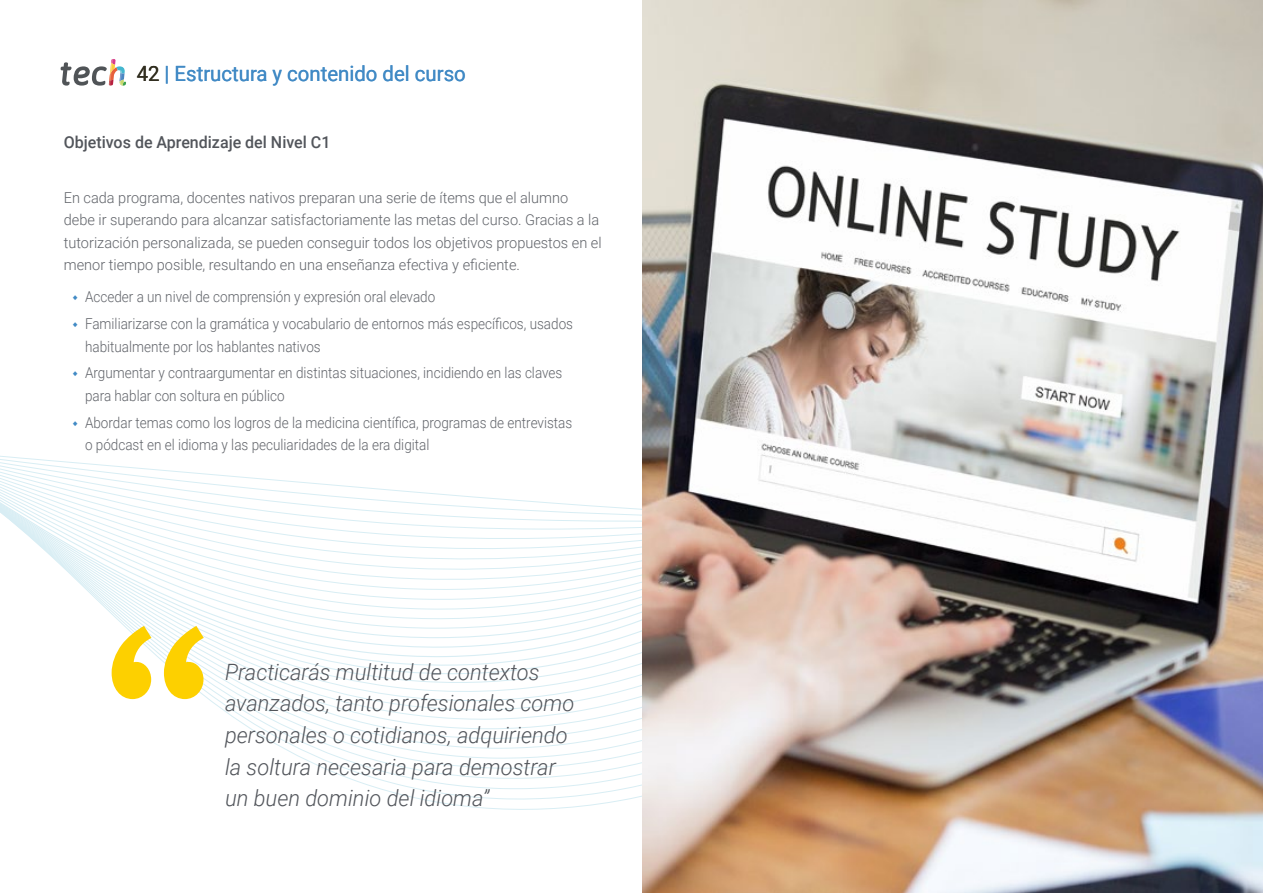
<style>
.page{position:relative;width:1263px;height:893px;background:#fff}
.page>*{position:absolute;margin:0;border:0;box-sizing:border-box;transform-origin:0 0}
.t1{font:italic 300 22.5px/31.5px "Roboto";color:#52555b}
.t2{font:21px "Roboto";color:#418ac5}
.t3{font:500 16.5px "Roboto";color:#52555b}
.t4{font:300 15px/26.7px "Roboto";color:#61646a;scale:.9 1}
.t5{font:300 15px/22.5px "Roboto";color:#61646a}
.s1{color:#312e20}
</style>
<div class="page">
<svg style="left:0;top:456px;width:642px;height:354px"></svg>
<svg style="left:61px;top:59px;width:65px;height:27px"></svg>
<svg style="left:112px;top:626px;width:92px;height:73px"></svg>
<img style="left:642px;top:0;width:621px;height:893px">
<h2 class="t2" style="left:137px;top:59px;width:331px"><span class="s1">42</span> | Estructura y contenido del curso</h2>
<p class="t3" style="left:64px;top:131px;width:268px">Objetivos de Aprendizaje del Nivel C1</p>
<p class="t5" style="left:64px;top:185px;width:539px">En cada programa, docentes nativos preparan una serie de ítems que el alumno debe ir superando para alcanzar satisfactoriamente las metas del curso. Gracias a la tutorización personalizada, se pueden conseguir todos los objetivos propuestos en el menor tiempo posible, resultando en una enseñanza efectiva y eficiente.</p>
<p class="t4" style="left:85px;top:283px;width:544px">Acceder a un nivel de comprensión y expresión oral elevado<br>Familiarizarse con la gramática y vocabulario de entornos más específicos, usados</p>
<p class="t4" style="left:85px;top:332px;width:532px">habitualmente por los hablantes nativos<br>Argumentar y contraargumentar en distintas situaciones, incidiendo en las claves</p>
<p class="t4" style="left:85px;top:382px;width:543px">para hablar con soltura en público<br>Abordar temas como los logros de la medicina científica, programas de entrevistas</p>
<p class="t4" style="left:85px;top:431px;width:384px">o pódcast en el idioma y las peculiaridades de la era digital</p>
<h1 class="t1" style="left:225px;top:655px;width:351px">Practicarás multitud de contextos avanzados, tanto profesionales como personales o cotidianos, adquiriendo la soltura necesaria para demostrar un buen dominio del idioma”</h1>
</div>
